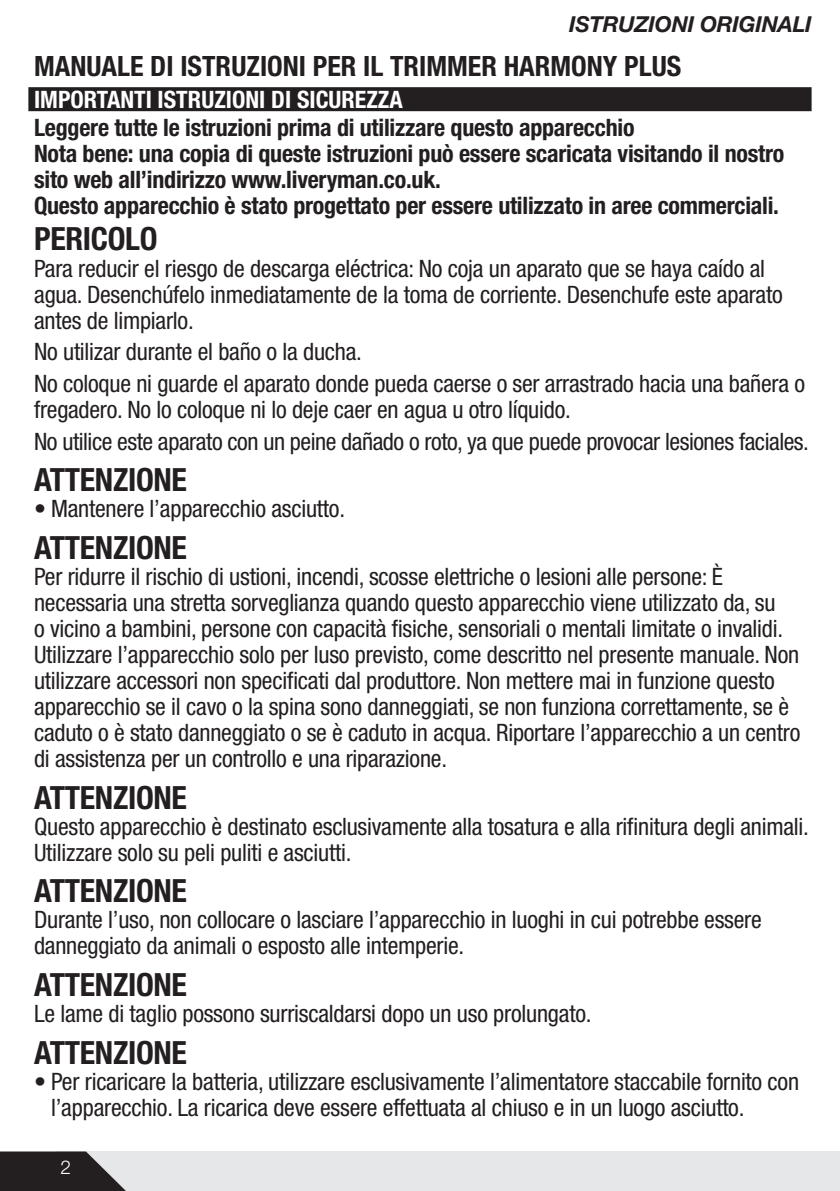
<style>
.page{position:relative;width:840px;height:1191px;background:#fff}
.page>*{position:absolute;margin:0;border:0;box-sizing:border-box;transform-origin:0 0}
.t1{font:700 condensed 32px "Helvetica Neue";letter-spacing:-.01em;color:#231f20}
.t2{font:700 condensed 28px "Helvetica Neue";color:#231f20}
.t3{font:condensed 24px/26px "Helvetica Neue";letter-spacing:-.01em;color:#231f20}
.t4{font:700 condensed 24px/26px "Helvetica Neue";letter-spacing:-.01em;color:#231f20}
.t5{font:700 condensed 24px "Helvetica Neue";color:#fff}
.t6{font:italic 700 22px "Helvetica Neue";letter-spacing:-.01em;color:#231f20}
.t7{font:300 19px "Helvetica Neue";color:#fff}
</style>
<div class="page">
<div style="left:28px;top:87px;width:783px;height:24px;background:#231f20"></div>
<div style="left:56px;top:1151px;width:783px;height:40px;background:#e6e7e9"></div>
<svg style="left:0;top:1151px;width:126px;height:40px"></svg>
<p class="t6" style="left:568px;top:10px;width:244px">ISTRUZIONI ORIGINALI</p>
<p class="t2" style="left:34px;top:49px;width:648px">MANUALE DI ISTRUZIONI PER IL TRIMMER HARMONY PLUS</p>
<p class="t5" style="left:34px;top:84px;width:370px">IMPORTANTI ISTRUZIONI DI SICUREZZA</p>
<p class="t4" style="left:34px;top:115px;width:751px">Leggere tutte le istruzioni prima di utilizzare questo apparecchio<br>Nota bene: una copia di queste istruzioni può essere scaricata visitando il nostro sito web all’indirizzo www.liveryman.co.uk.<br>Questo apparecchio è stato progettato per essere utilizzato in aree commerciali.</p>
<h1 class="t1" style="left:34px;top:220px;width:125px">PERICOLO</h1>
<p class="t3" style="left:34px;top:255px;width:750px">Para reducir el riesgo de descarga eléctrica: No coja un aparato que se haya caído al agua. Desenchúfelo inmediatamente de la toma de corriente. Desenchufe este aparato antes de limpiarlo.</p>
<p class="t3" style="left:34px;top:336px;width:772px;line-height:31.6px">No utilizar durante el baño o la ducha.<br>No coloque ni guarde el aparato donde pueda caerse o ser arrastrado hacia una bañera o</p>
<p class="t3" style="left:34px;top:393px;width:776px;line-height:31.6px">fregadero. No lo coloque ni lo deje caer en agua u otro líquido.<br>No utilice este aparato con un peine dañado o roto, ya que puede provocar lesiones faciales.</p>
<h1 class="t1" style="left:34px;top:460px;width:154px">ATTENZIONE</h1>
<p class="t3" style="left:34px;top:495px;width:312px">• Mantenere l’apparecchio asciutto.</p>
<h1 class="t1" style="left:34px;top:528px;width:154px">ATTENZIONE</h1>
<p class="t3" style="left:34px;top:563px;width:767px">Per ridurre il rischio di ustioni, incendi, scosse elettriche o lesioni alle persone: È necessaria una stretta sorveglianza quando questo apparecchio viene utilizzato da, su<br>o vicino a bambini, persone con capacità fisiche, sensoriali o mentali limitate o invalidi.<br>Utilizzare l’apparecchio solo per luso previsto, come descritto nel presente manuale. Non utilizzare accessori non specificati dal produttore. Non mettere mai in funzione questo apparecchio se il cavo o la spina sono danneggiati, se non funziona correttamente, se è caduto o è stato danneggiato o se è caduto in acqua. Riportare l’apparecchio a un centro di assistenza per un controllo e una riparazione.</p>
<h1 class="t1" style="left:34px;top:778px;width:154px">ATTENZIONE</h1>
<p class="t3" style="left:34px;top:813px;width:776px">Questo apparecchio è destinato esclusivamente alla tosatura e alla rifinitura degli animali.<br>Utilizzare solo su peli puliti e asciutti.</p>
<h1 class="t1" style="left:34px;top:871px;width:154px">ATTENZIONE</h1>
<p class="t3" style="left:34px;top:906px;width:728px">Durante l’uso, non collocare o lasciare l’apparecchio in luoghi in cui potrebbe essere danneggiato da animali o esposto alle intemperie.</p>
<h1 class="t1" style="left:34px;top:965px;width:154px">ATTENZIONE</h1>
<p class="t3" style="left:34px;top:1000px;width:558px">Le lame di taglio possono surriscaldarsi dopo un uso prolungato.</p>
<h1 class="t1" style="left:34px;top:1033px;width:154px">ATTENZIONE</h1>
<p class="t3" style="left:51px;top:1068px;width:749px;text-indent:-17px">• Per ricaricare la batteria, utilizzare esclusivamente l’alimentatore staccabile fornito con l’apparecchio. La ricarica deve essere effettuata al chiuso e in un luogo asciutto.</p>
<p class="t7" style="left:60px;top:1156px;width:12px">2</p>
</div>
